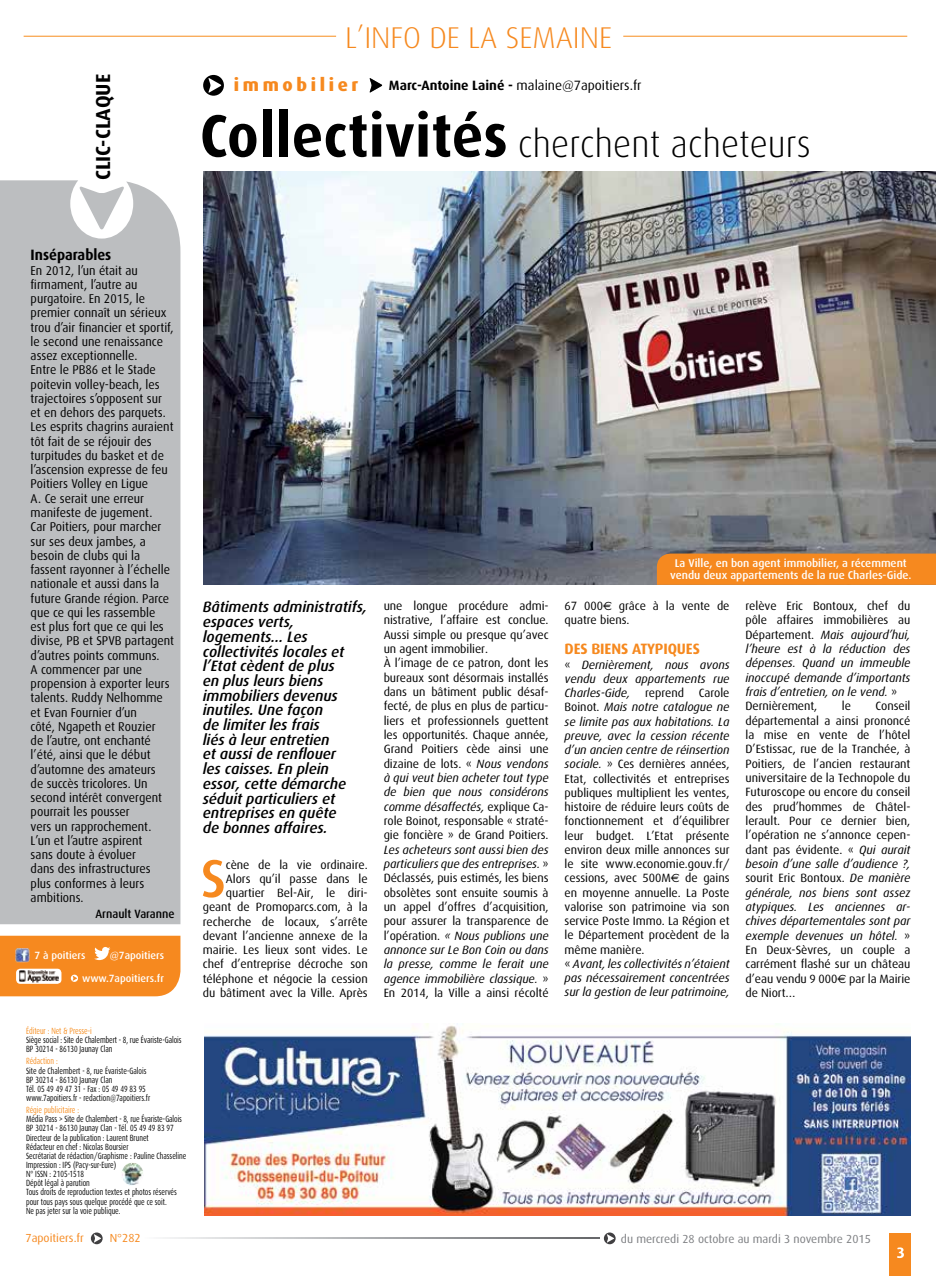
<style>
.page{position:relative;width:936px;height:1276px;background:#fff}
.page>*{position:absolute;margin:0;border:0;box-sizing:border-box;transform-origin:0 0}
.t1{font:500 53.4px "Dax";color:#f6891f}
.t2{font:300 37.5px "Dax";letter-spacing:.005em;color:#000;scale:.95 1}
.t3{font:300 30px "Dax";color:#f6891f}
.t4{font:700 20.25px "Dax";color:#000}
.t5{font:800 18px "Dax";letter-spacing:.2em;color:#f6891f}
.t6{font:italic 500 15px/14.7px "Dax";letter-spacing:-.005em;color:#000}
.t7{font:700 15px "Dax";letter-spacing:-.01em;color:#f6891f}
.t8{font:700 15px "Dax";color:#000;scale:.95 1}
.t9{font:13.5px "Dax";color:#000}
.t10{font:12.75px/14.2px "Dax";color:#000;scale:.95 1}
.t11{font:12px/14.4px "Dax";letter-spacing:-.005em;color:#000}
.t12{font:italic 12px/14.4px "Dax";letter-spacing:-.005em;color:#000}
.t13{font:500 12px "Dax";color:#000;scale:.95 1}
.t14{font:11.7px "Dax";color:#7c7e81}
.t15{font:11.7px "Dax";color:#f6891f}
.t16{font:500 11.25px/12px "Dax";color:#fff;text-align:center}
.t17{font:500 10.5px "Dax";color:#fff}
.t18{font:9px/9.1px "Dax";color:#000;scale:.76 1}
.t19{font:9px "Dax";color:#f78d1e;scale:.76 1}
.s1{font-weight:700}
.s2{font-weight:700;font-size:60px}
.s3{font-style:italic}
.s4{font-family:"Euro Sans"}
.s5{font-style:normal}
</style>
<div class="page">
<div style="left:0;top:180px;width:180px;height:744px;background:#bcbec0"></div>
<div style="left:889px;top:1233px;width:22px;height:43px;background:#f6891f"></div>
<svg style="left:897px;top:1247px;width:6px;height:11px"></svg>
<hr style="left:24px;top:36px;width:312px;height:1px;background:#f78d1e">
<hr style="left:623px;top:36px;width:284px;height:1px;background:#f78d1e">
<svg style="left:0;top:935px;width:180px;height:61px;background:#f29030"></svg>
<img style="left:203px;top:171px;width:732px;height:414px">
<svg style="left:203px;top:75px;width:21px;height:21px"></svg>
<svg style="left:369px;top:78px;width:13px;height:15px"></svg>
<img style="left:16px;top:948px;width:14px;height:14px">
<div style="left:657px;top:553px;width:278px;height:32px;background:#f6891f"></div>
<img style="left:121px;top:1162px;width:23px;height:23px;border-radius:11px">
<img style="left:205px;top:1023px;width:705px;height:192px">
<svg style="left:91px;top:1232px;width:12px;height:12px"></svg>
<svg style="left:604px;top:1232px;width:11px;height:12px"></svg>
<svg style="left:163px;top:1238px;width:437px;height:1px"></svg>
<h3 class="t4" style="left:92px;top:180px;width:108px;rotate:-90deg">Clic-claque</h3>
<p class="t8" style="left:31px;top:247px;width:86px">Inséparables</p>
<p class="t10" style="left:31px;top:263px;width:153px">En 2012, l’un était au firmament, l’autre au purgatoire. En 2015, le premier connaît un sérieux trou d’air financier et sportif, le second une renaissance assez exceptionnelle.<br>Entre le PB86 et le Stade poitevin volley-beach, les trajectoires s’opposent sur et en dehors des parquets.<br>Les esprits chagrins auraient tôt fait de se réjouir des turpitudes du basket et de l’ascension expresse de feu<br>Poitiers Volley en Ligue<br>A. Ce serait une erreur manifeste de jugement.<br>Car Poitiers, pour marcher sur ses deux jambes, a besoin de clubs qui la fassent rayonner à l’échelle nationale et aussi dans la future Grande région. Parce que ce qui les rassemble<br>est plus fort que ce qui les divise, PB et SPVB partagent d’autres points communs.<br>A commencer par une propension à exporter leurs talents. Ruddy Nelhomme et Evan Fournier d’un<br>côté, Ngapeth et Rouzier<br>de l’autre, ont enchanté l’été, ainsi que le début d’automne des amateurs<br>de succès tricolores. Un second intérêt convergent pourrait les pousser<br>vers un rapprochement.<br>L’un et l’autre aspirent<br>sans doute à évoluer<br>dans des infrastructures plus conformes à leurs ambitions.</p>
<p class="t13" style="left:95px;top:907px;width:85px">Arnault Varanne</p>
<p class="t17" style="left:34px;top:949px;width:52px">7 à poitiers</p>
<p class="t17" style="left:110px;top:949px;width:56px">@7apoitiers</p>
<p class="t17" style="left:82px;top:972px;width:83px">www.7apoitiers.fr</p>
<h3 class="t3" style="left:345px;top:21px;width:264px">L’I NFO DE LA SEMAI NE</h3>
<h3 class="t5" style="left:234px;top:75px;width:126px">immobilier</h3>
<p class="t9" style="left:389px;top:78px;width:254px"><span class="s1">Marc-Antoine Lainé -</span> malaine@7apoitiers.fr</p>
<h2 class="t2" style="left:200px;top:123px;width:644px"><span class="s2">Collectivités</span> cherchent acheteurs</h2>
<p class="t6" style="left:203px;top:600px;width:166px">Bâtiments administratifs, espaces verts, logements… Les collectivités locales et l’Etat cèdent de plus<br>en plus leurs biens immobiliers devenus inutiles. Une façon<br>de limiter les frais<br>liés à leur entretien<br>et aussi de renflouer<br>les caisses. En plein essor, cette démarche séduit particuliers et entreprises en quête<br>de bonnes affaires.</p>
<h1 class="t1" style="left:201px;top:848px;width:27px">S</h1>
<p class="t11" style="left:203px;top:857px;width:166px;text-align:right">cène de la vie ordinaire.<br>Alors qu’il passe dans le quartier Bel-Air, le diri&shy;geant de Promoparcs.com, à la recherche de locaux, s’arrête devant l’ancienne annexe de la mairie. Les lieux sont vides. Le chef d’entreprise décroche son téléphone et négocie la cession du bâtiment avec la Ville. Après</p>
<p class="t11" style="left:383px;top:599px;width:166px">une longue procédure admi&shy;nistrative, l’affaire est conclue.<br>Aussi simple ou presque qu’avec un agent immobilier.<br>À l’image de ce patron, dont les bureaux sont désormais installés dans un bâtiment public désaf&shy;fecté, de plus en plus de particu&shy;liers et professionnels guettent les opportunités. Chaque année,<br>Grand Poitiers cède ainsi une dizaine de lots. « <span class="s3">Nous vendons à qui veut bien acheter tout type de bien que nous considérons comme désaffectés,</span> explique Ca&shy;role Boinot, responsable « straté&shy;gie foncière » de Grand Poitiers.</p>
<p class="t11" style="left:383px;top:842px;width:166px;text-align:justify"><span class="s3">Les acheteurs sont aussi bien des particuliers que des entreprises.</span> » Déclassés, puis estimés, les biens obsolètes sont ensuite soumis à un appel d’offres d’acquisition, pour assurer la transparence de l’opération. <span class="s3">« Nous publions une annonce sur Le Bon Coin ou dans la presse, comme le ferait une agence immobilière classique.</span> » En 2014, la Ville a ainsi récolté</p>
<p class="t16" style="left:670px;top:557px;width:243px">La Ville, en bon agent immobilier, a récemment vendu deux appartements de la rue Charles-Gide.</p>
<p class="t11" style="left:564px;top:599px;width:166px">67 000<span class="s4">€</span> grâce à la vente de quatre biens.</p>
<p class="t7" style="left:564px;top:641px;width:137px">Des biens atypiques</p>
<p class="t11" style="left:564px;top:657px;width:166px">« <span class="s3">Dernièrement, nous avons vendu deux appartements rue<br>Charles-Gide,</span> reprend Carole<br>Boinot. <span class="s3">Mais notre catalogue ne se limite pas aux habitations. La preuve, avec la cession récente d’un ancien centre de réinsertion sociale.</span> » Ces dernières années,<br>Etat, collectivités et entreprises publiques multiplient les ventes, histoire de réduire leurs coûts de fonctionnement et d’équilibrer leur budget. L’Etat présente environ deux mille annonces sur le site www.economie.gouv.fr/ cessions, avec 500M<span class="s4">€</span> de gains en moyenne annuelle. La Poste valorise son patrimoine via son service Poste Immo. La Région et le Département procèdent de la même manière.<br>« <span class="s3">Avant, les collectivités n’étaient pas nécessairement concentrées sur la gestion de leur patrimoine,</span></p>
<p class="t12" style="left:745px;top:599px;width:166px"><span class="s5">relève Eric Bontoux, chef du pôle affaires immobilières au<br>Département.</span> Mais aujourd’hui, l’heure est à la réduction des dépenses. Quand un immeuble inoccupé demande d’importants frais d’entretien, on le vend. <span class="s5">»<br>Dernièrement,</span></p>
<p class="t11" style="left:745px;top:699px;width:166px;text-align:justify;text-indent:130px">Conseil départemental a ainsi prononcé la mise en vente de l’hôtel D’Estissac, rue de la Tranchée, à Poitiers, de l’ancien restaurant universitaire de la Technopole du Futuroscope ou encore du conseil des prud’hommes de Châtel&shy;lerault. Pour ce dernier bien, l’opération ne s’annonce cepen&shy;dant pas évidente. « <span class="s3">Qui aurait besoin d’une salle d’audience ?, </span>sourit Eric Bontoux. <span class="s3">De manière générale, nos biens sont assez atypiques. Les anciennes ar&shy;chives départementales sont par exemple devenues un hôtel.</span> » En Deux-Sèvres, un couple a carrément flashé sur un château d’eau vendu 9 000<span class="s4">€</span> par la Mairie de Niort…</p>
<p class="t11" style="left:841px;top:699px;width:11px">le</p>
<p class="t19" style="left:26px;top:1026px;width:88px">Éditeur : Net &amp; Presse-i</p>
<p class="t18" style="left:26px;top:1035px;width:206px">Siège social : Site de Chalembert - 8, rue Évariste-Galois<br>BP 30214 - 86130 Jaunay Clan</p>
<p class="t19" style="left:26px;top:1056px;width:43px">Rédaction :</p>
<p class="t18" style="left:26px;top:1066px;width:165px">Site de Chalembert - 8, rue Évariste-Galois BP 30214 - 86130 Jaunay Clan<br>Tél. 05 49 49 47 31 - Fax : 05 49 49 83 95 www.7apoitiers.fr - redaction@7apoitiers.fr</p>
<p class="t19" style="left:26px;top:1105px;width:71px">Régie publicitaire :</p>
<p class="t18" style="left:26px;top:1114px;width:212px">Média Pass &gt; Site de Chalembert - 8, rue Évariste-Galois BP 30214 - 86130 Jaunay Clan - Tél. 05 49 49 83 97<br>Directeur de la publication : Laurent Brunet<br>Rédacteur en chef : Nicolas Boursier<br>Secrétariat de rédaction/Graphisme : Pauline Chasseline Impression : IPS (Pacy-sur-Eure)<br>N° ISSN : 2105-1518<br>Dépôt légal à parution<br>Tous droits de reproduction textes et photos réservés pour tous pays sous quelque procédé que ce soit.<br>Ne pas jeter sur la voie publique.</p>
<p class="t15" style="left:26px;top:1231px;width:60px">7apoitiers.fr</p>
<p class="t15" style="left:110px;top:1231px;width:32px">N°282</p>
<p class="t14" style="left:621px;top:1232px;width:251px">du mercredi 28 octobre au mardi 3 novembre 2015</p>
</div>
